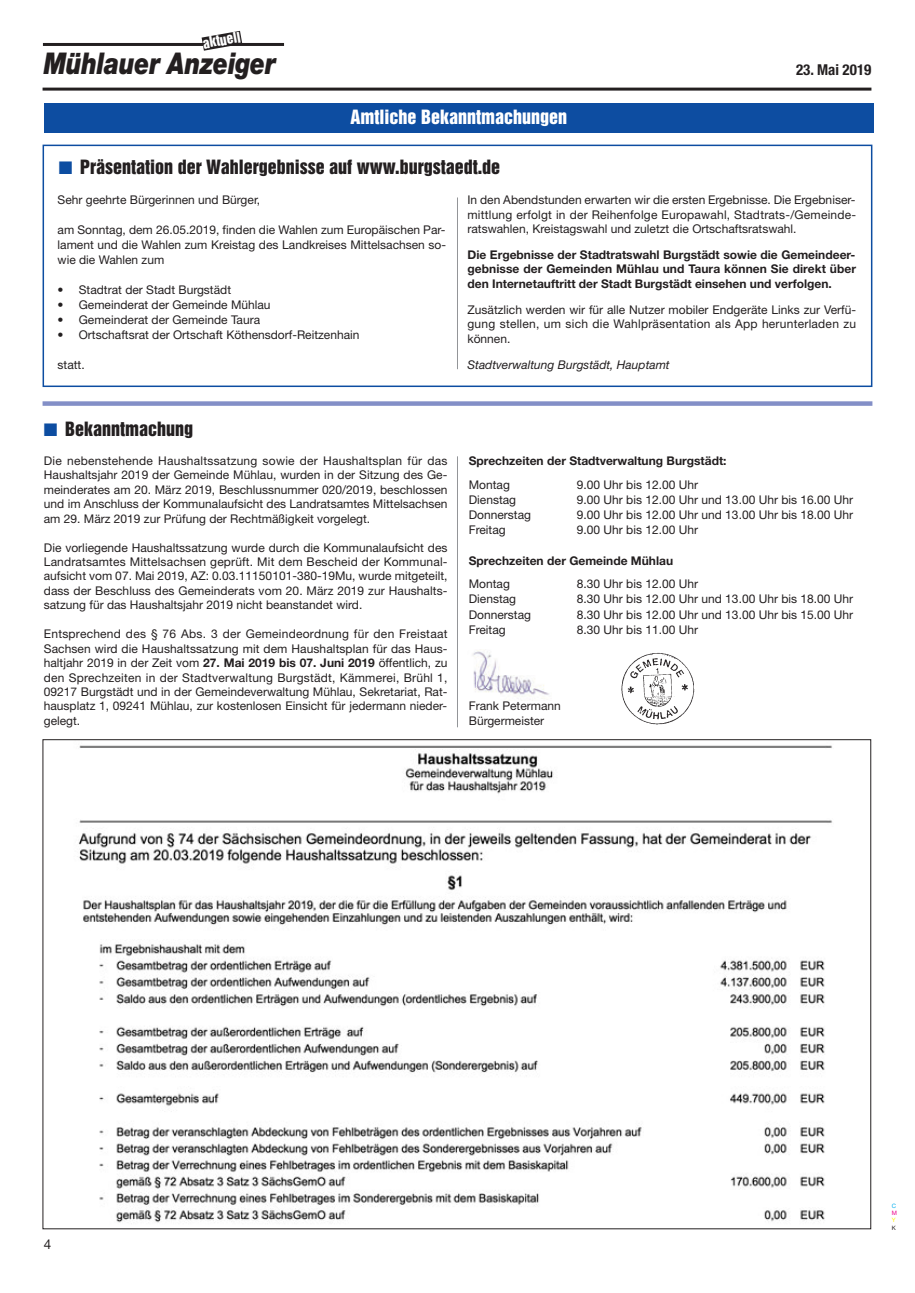
<style>
.page{position:relative;width:915px;height:1293px;background:#fff}
.page>*{position:absolute;margin:0;border:0;box-sizing:border-box;transform-origin:0 0}
.t1{font:italic 900 30px "Helvetica Neue";letter-spacing:-.01em;color:#231f20;scale:.8 1}
.t2{font:18px "Helvetica Inserat";color:#231f20}
.t3{font:18px "Helvetica Inserat";color:#fff}
.t4{font:700 condensed 15px "Helvetica Neue";color:#231f20}
.t5{font:13.5px "Helvetica Inserat";color:#fff}
.t6{font:13.5px "Helvetica Neue";color:#231f20}
.t7{font:12px/14.4px "Helvetica Neue";color:#231f20;text-align:justify}
.t8{font:700 12px/14.4px "Helvetica Neue";color:#231f20;text-align:justify}
.t9{font:italic 12px "Helvetica Neue";color:#231f20}
.t10{font:6px "Helvetica Neue";color:#00aeef}
.t11{font:6px "Helvetica Neue";color:#ed028c}
.t12{font:6px "Helvetica Neue";color:#fff101}
.t13{font:6px "Helvetica Neue";color:#231f20}
.s1{color:#0d4da1}
.s2{font-weight:700}
</style>
<div class="page">
<div style="left:43px;top:145px;width:829px;height:242px;border:2px solid #0d4da1"></div>
<hr style="left:43px;top:88px;width:828px;height:3px;background:#231f20">
<hr style="left:43px;top:43px;width:241px;height:3px;background:#231f20">
<svg style="left:201px;top:31px;width:41px;height:20px"></svg>
<div style="left:44px;top:103px;width:829px;height:30px;background:#0d4da1"></div>
<div style="left:43px;top:401px;width:829px;height:5px;background:#838fc7"></div>
<hr style="left:457px;top:197px;width:1px;height:172px;background:#939598">
<img style="left:621px;top:652px;width:73px;height:73px">
<img style="left:472px;top:650px;width:77px;height:51px">
<hr style="left:457px;top:456px;width:1px;height:271px;background:#939598">
<img style="left:78px;top:745px;width:754px;height:478px">
<p class="t5" style="left:202px;top:38px;width:40px;rotate:-10deg">aktuell</p>
<h1 class="t1" style="left:44px;top:52px;width:291px">Mühlauer Anzeiger</h1>
<h2 class="t3" style="left:350px;top:109px;width:218px">Amtliche Bekanntmachungen</h2>
<p class="t4" style="left:795px;top:65px;width:77px">23. Mai 2019</p>
<h2 class="t2" style="left:59px;top:160px;width:443px"><span class="s1">■</span> Präsentation der Wahlergebnisse auf www.burgstaedt.de</h2>
<p class="t7" style="left:58px;top:194px;width:204px">Sehr geehrte Bürgerinnen und Bürger,</p>
<p class="t7" style="left:58px;top:224px;width:390px;line-height:14.9px">am Sonntag, dem 26.05.2019, finden die Wahlen zum Europäischen Par&shy;lament und die Wahlen zum Kreistag des Landkreises Mittelsachsen so&shy;wie die Wahlen zum</p>
<p class="t7" style="left:58px;top:284px;width:175px">• Stadtrat der Stadt Burgstädt</p>
<p class="t7" style="left:58px;top:298px;width:214px">• Gemeinderat der Gemeinde Mühlau</p>
<p class="t7" style="left:58px;top:313px;width:204px">• Gemeinderat der Gemeinde Taura</p>
<p class="t7" style="left:58px;top:328px;width:303px">• Ortschaftsrat der Ortschaft Köthensdorf-Reitzenhain</p>
<p class="t7" style="left:58px;top:358px;width:29px">statt.</p>
<p class="t7" style="left:467px;top:194px;width:390px">In den Abendstunden erwarten wir die ersten Ergebnisse. Die Ergebniser&shy;mittlung erfolgt in der Reihenfolge Europawahl, Stadtrats-/Gemeinde&shy;ratswahlen, Kreistagswahl und zuletzt die Ortschaftsratswahl.</p>
<p class="t8" style="left:467px;top:249px;width:390px">Die Ergebnisse der Stadtratswahl Burgstädt sowie die Gemeindeer&shy;gebnisse der Gemeinden Mühlau und Taura können Sie direkt über den Internetauftritt der Stadt Burgstädt einsehen und verfolgen.</p>
<p class="t7" style="left:467px;top:303px;width:390px">Zusätzlich werden wir für alle Nutzer mobiler Endgeräte Links zur Verfü&shy;gung stellen, um sich die Wahlpräsentation als App herunterladen zu können.</p>
<p class="t9" style="left:467px;top:360px;width:204px">Stadtverwaltung Burgstädt, Hauptamt</p>
<h2 class="t2" style="left:44px;top:421px;width:151px"><span class="s1">■</span> Bekanntmachung</h2>
<p class="t7" style="left:44px;top:454px;width:405px">Die nebenstehende Haushaltssatzung sowie der Haushaltsplan für das Haushaltsjahr 2019 der Gemeinde Mühlau, wurden in der Sitzung des Ge&shy;meinderates am 20. März 2019, Beschlussnummer 020/2019, beschlossen und im Anschluss der Kommunalaufsicht des Landratsamtes Mittelsachsen am 29. März 2019 zur Prüfung der Rechtmäßigkeit vorgelegt.</p>
<p class="t7" style="left:44px;top:541px;width:405px">Die vorliegende Haushaltssatzung wurde durch die Kommunalaufsicht des Landratsamtes Mittelsachsen geprüft. Mit dem Bescheid der Kommunal&shy;aufsicht vom 07. Mai 2019, AZ: 0.03.11150101-380-19Mu, wurde mitgeteilt, dass der Beschluss des Gemeinderats vom 20. März 2019 zur Haushalts&shy;satzung für das Haushaltsjahr 2019 nicht beanstandet wird.</p>
<p class="t7" style="left:44px;top:628px;width:405px">Entsprechend des § 76 Abs. 3 der Gemeindeordnung für den Freistaat Sachsen wird die Haushaltssatzung mit dem Haushaltsplan für das Haus&shy;haltjahr 2019 in der Zeit vom <span class="s2">27. Mai 2019 bis 07. Juni 2019</span> öffentlich, zu den Sprechzeiten in der Stadtverwaltung Burgstädt, Kämmerei, Brühl 1, 09217 Burgstädt und in der Gemeindeverwaltung Mühlau, Sekretariat, Rat&shy;hausplatz 1, 09241 Mühlau, zur kostenlosen Einsicht für jedermann nieder&shy;gelegt.</p>
<p class="t8" style="left:468px;top:454px;width:259px">Sprechzeiten der Stadtverwaltung Burgstädt:</p>
<p class="t7" style="left:468px;top:478px;width:43px">Montag</p>
<p class="t7" style="left:576px;top:478px;width:123px">9.00 Uhr bis 12.00 Uhr</p>
<p class="t7" style="left:468px;top:493px;width:49px">Dienstag</p>
<p class="t7" style="left:576px;top:493px;width:278px">9.00 Uhr bis 12.00 Uhr und 13.00 Uhr bis 16.00 Uhr</p>
<p class="t7" style="left:468px;top:509px;width:64px">Donnerstag</p>
<p class="t7" style="left:576px;top:509px;width:278px">9.00 Uhr bis 12.00 Uhr und 13.00 Uhr bis 18.00 Uhr</p>
<p class="t7" style="left:468px;top:524px;width:38px">Freitag</p>
<p class="t7" style="left:576px;top:524px;width:123px">9.00 Uhr bis 12.00 Uhr</p>
<p class="t8" style="left:468px;top:554px;width:206px">Sprechzeiten der Gemeinde Mühlau</p>
<p class="t7" style="left:468px;top:578px;width:43px">Montag</p>
<p class="t7" style="left:576px;top:578px;width:123px">8.30 Uhr bis 12.00 Uhr</p>
<p class="t7" style="left:468px;top:593px;width:49px">Dienstag</p>
<p class="t7" style="left:576px;top:593px;width:278px">8.30 Uhr bis 12.00 Uhr und 13.00 Uhr bis 18.00 Uhr</p>
<p class="t7" style="left:468px;top:608px;width:64px">Donnerstag</p>
<p class="t7" style="left:576px;top:608px;width:278px">8.30 Uhr bis 12.00 Uhr und 13.00 Uhr bis 15.00 Uhr</p>
<p class="t7" style="left:468px;top:623px;width:38px">Freitag</p>
<p class="t7" style="left:576px;top:623px;width:123px">8.30 Uhr bis 11.00 Uhr</p>
<p class="t7" style="left:468px;top:699px;width:94px;line-height:15.1px">Frank Petermann<br>Bürgermeister</p>
<p class="t6" style="left:44px;top:1239px;width:9px">4</p>
<p class="t10" style="left:891px;top:1203px;width:6px">C</p>
<p class="t11" style="left:891px;top:1211px;width:7px">M</p>
<p class="t12" style="left:891px;top:1218px;width:5px">Y</p>
<p class="t13" style="left:891px;top:1225px;width:6px">K</p>
</div>
